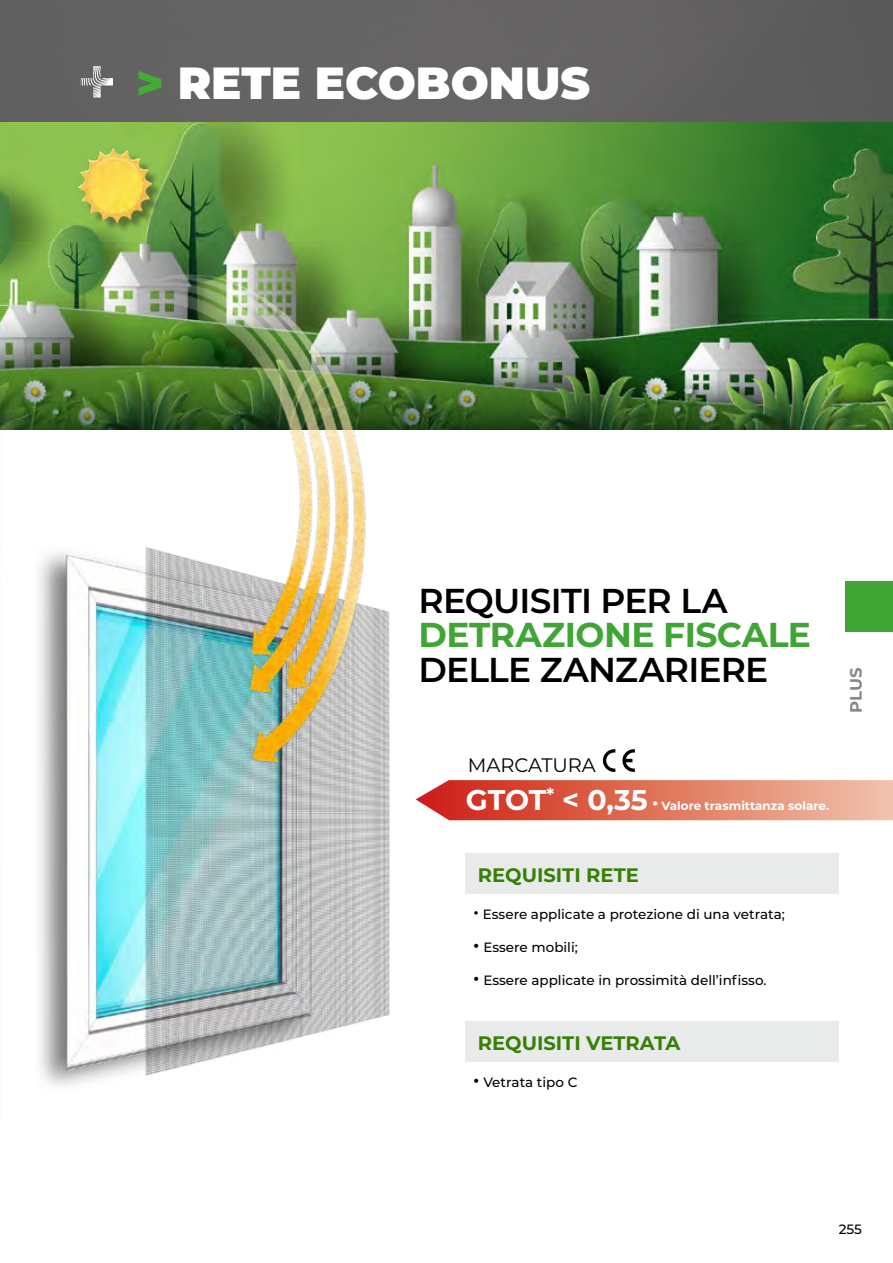
<style>
.page{position:relative;width:893px;height:1263px;background:#fff}
.page>*{position:absolute;margin:0;border:0;box-sizing:border-box;transform-origin:0 0}
.t1{font:900 45px "Montserrat";color:#fff}
.t2{font:600 34.5px "Montserrat";letter-spacing:-.025em;color:#000}
.t3{font:700 34.5px "Montserrat";letter-spacing:-.015em;color:#3fa535}
.t4{font:700 28.5px "Montserrat";color:#fff}
.t5{font:700 19.5px "Montserrat";color:#368005}
.t6{font:19.5px "Montserrat";color:#000}
.t7{font:700 16.5px "Montserrat";color:#878787}
.t8{font:500 13.5px "Montserrat";color:#000}
.t9{font:700 12px "Montserrat";color:#fff}
.s1{color:#44ac36}
.s2{font-weight:400;font-size:22.5px}
.s3{font-size:22.5px}
</style>
<div class="page">
<div style="left:466px;top:853px;width:373px;height:40px;background:#e9ebeb"></div>
<div style="left:466px;top:1021px;width:373px;height:40px;background:#e9ebeb"></div>
<svg style="left:694px;top:780px;width:199px;height:40px"></svg>
<img style="left:694px;top:121px;width:199px;height:309px">
<div style="left:846px;top:581px;width:47px;height:50px;background:#3fa535"></div>
<div style="left:0;top:0;width:893px;height:121px;background:#5d5c5c"></div>
<img style="left:39px;top:842px;width:511px;height:244px">
<img style="left:0;top:5px;width:694px;height:837px">
<img style="left:68px;top:137px;width:106px;height:101px">
<h1 class="t1" style="left:136px;top:49px;width:455px"><span class="s1">&gt;</span> RETE ECOBONUS</h1>
<h2 class="t2" style="left:419px;top:576px;width:311px">REQUISITI PER LA</h2>
<h2 class="t3" style="left:419px;top:610px;width:394px">DETRAZIONE FISCALE</h2>
<h2 class="t2" style="left:419px;top:645px;width:351px">DELLE ZANZARIERE</h2>
<h3 class="t6" style="left:468px;top:751px;width:130px">MARCATURA</h3>
<h3 class="t4" style="left:466px;top:779px;width:183px">GTOT<sup>*</sup> &lt; 0,35</h3>
<p class="t9" style="left:653px;top:797px;width:178px">* Valore trasmittanza solare.</p>
<p class="t7" style="left:844px;top:713px;width:47px;rotate:-90deg">PLUS</p>
<h3 class="t5" style="left:478px;top:861px;width:162px">REQUISITI RETE</h3>
<p class="t8" style="left:473px;top:904px;width:314px"><span class="s2">•</span> Essere applicate a protezione di una vetrata;</p>
<p class="t8" style="left:473px;top:937px;width:107px"><span class="s3">•</span> Essere mobili;</p>
<p class="t8" style="left:473px;top:970px;width:295px"><span class="s3">•</span> Essere applicate in prossimità dell’infisso.</p>
<h3 class="t5" style="left:478px;top:1029px;width:204px">REQUISITI VETRATA</h3>
<p class="t8" style="left:473px;top:1072px;width:106px"><span class="s3">•</span> Vetrata tipo C</p>
<p class="t8" style="left:839px;top:1220px;width:24px">255</p>
</div>
